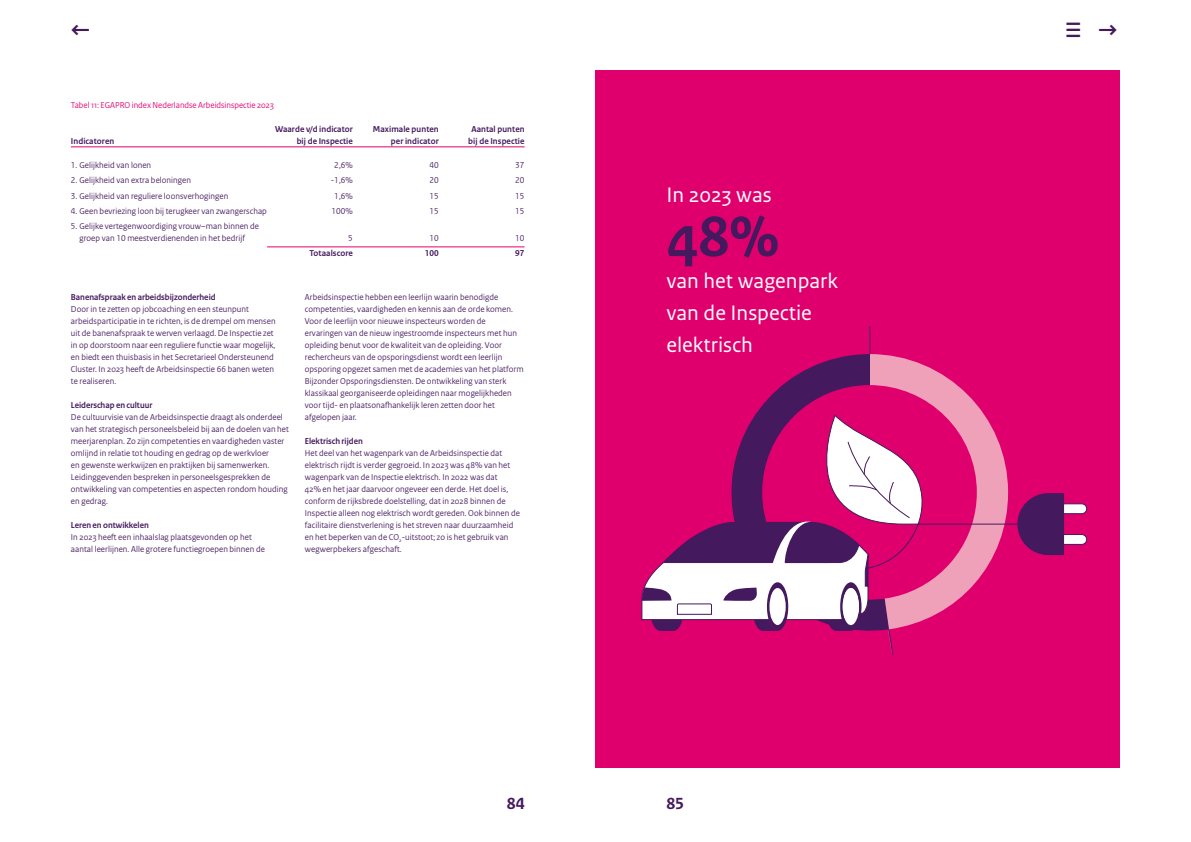
<style>
.page{position:relative;width:1191px;height:842px;background:#fff}
.page>*{position:absolute;margin:0;border:0;box-sizing:border-box;transform-origin:0 0}
.t1{font:700 60px "Rijksoverheid Sans Text";color:#44195e}
.t2{font:italic 34.2px "Rijksoverheid Sans Text";color:#44195e}
.t3{font:22px/31.8px "Rijksoverheid Sans Text";color:#fff}
.t4{font:700 22px "Rijksoverheid Sans Text";color:#44195e}
.t5{font:700 17px "Rijksoverheid Sans Text";color:#44195e}
.P_-_Bodytekst_cijfers{font:9px/12px "Rijksoverheid Sans Heading";letter-spacing:.01em;color:#44195e}
.tabel_p_cijfers_PAARS{font:9px/12px "Rijksoverheid Sans Heading";letter-spacing:.01em;color:#44195e}
.p_lopende_cijfers{font:700 9px/12px "Rijksoverheid Sans Heading";letter-spacing:.01em;color:#44195e;text-align:right}
.H4_-Tussenkopje{font:700 9px "Rijksoverheid Sans Heading";color:#44195e}
.H5_figuren_bijschrift{font:9px "Rijksoverheid Sans Heading";color:#e0006d}
.tabel_p_cijfers_PAARS-2{font:700 9px "Rijksoverheid Sans Heading";letter-spacing:.01em;color:#44195e}
.s1{font-weight:700;font-style:normal;font-size:22px}
</style>
<div class="page">
<div style="left:595px;top:71px;width:525px;height:697px;background:#e0006d"></div>
<hr style="left:869px;top:326px;width:1px;height:59px;background:#44195e">
<div style="left:1031px;top:504px;width:55px;height:10px;background:#fff;border-radius:5px"></div>
<div style="left:1030px;top:504px;width:57px;height:10px;border:1px solid #44195e;border-radius:5px"></div>
<div style="left:1031px;top:534px;width:55px;height:10px;background:#fff;border-radius:5px"></div>
<div style="left:1030px;top:534px;width:57px;height:11px;border:1px solid #44195e;border-radius:5px"></div>
<svg style="left:641px;top:354px;width:423px;height:300px"></svg>
<hr style="left:267px;top:147px;width:86px;height:1px;background:#e0006d">
<hr style="left:353px;top:147px;width:86px;height:1px;background:#e0006d">
<hr style="left:439px;top:147px;width:85px;height:1px;background:#e0006d">
<hr style="left:71px;top:147px;width:196px;height:1px;background:#e0006d">
<hr style="left:267px;top:247px;width:86px;height:1px;background:#e0006d">
<hr style="left:353px;top:247px;width:86px;height:1px;background:#e0006d">
<hr style="left:439px;top:247px;width:85px;height:1px;background:#e0006d">
<h3 class="t4" style="left:71px;top:17px;width:21px">←</h3>
<h2 class="t2" style="left:1064px;top:10px;width:55px">≡ <span class="s1">→</span></h2>
<p class="H5_figuren_bijschrift" style="left:71px;top:100px;width:204px">Tabel 11: EGAPRO index Nederlandse Arbeidsinspectie 2023</p>
<p class="p_lopende_cijfers" style="left:71px;top:135px;width:45px">Indicatoren</p>
<p class="p_lopende_cijfers" style="left:275px;top:123px;width:79px">Waarde v/d indicator bij de Inspectie</p>
<p class="p_lopende_cijfers" style="left:373px;top:123px;width:67px">Maximale punten per indicator</p>
<p class="p_lopende_cijfers" style="left:468px;top:123px;width:58px;text-align:center">Aantal punten bij de Inspectie</p>
<p class="tabel_p_cijfers_PAARS" style="left:71px;top:159px;width:82px">1. Gelijkheid van lonen</p>
<p class="tabel_p_cijfers_PAARS" style="left:334px;top:159px;width:20px">2,6%</p>
<p class="tabel_p_cijfers_PAARS" style="left:429px;top:159px;width:11px">40</p>
<p class="tabel_p_cijfers_PAARS" style="left:515px;top:159px;width:11px">37</p>
<p class="tabel_p_cijfers_PAARS" style="left:71px;top:175px;width:122px">2. Gelijkheid van extra beloningen</p>
<p class="tabel_p_cijfers_PAARS" style="left:331px;top:175px;width:24px">-1,6%</p>
<p class="tabel_p_cijfers_PAARS" style="left:429px;top:175px;width:11px">20</p>
<p class="tabel_p_cijfers_PAARS" style="left:515px;top:175px;width:11px">20</p>
<p class="tabel_p_cijfers_PAARS" style="left:71px;top:190px;width:159px">3. Gelijkheid van reguliere loonsverhogingen</p>
<p class="tabel_p_cijfers_PAARS" style="left:334px;top:190px;width:20px">1,6%</p>
<p class="tabel_p_cijfers_PAARS" style="left:429px;top:190px;width:11px">15</p>
<p class="tabel_p_cijfers_PAARS" style="left:515px;top:190px;width:11px">15</p>
<p class="tabel_p_cijfers_PAARS" style="left:71px;top:205px;width:197px">4. Geen bevriezing loon bij terugkeer van zwangerschap</p>
<p class="tabel_p_cijfers_PAARS" style="left:331px;top:205px;width:23px">100%</p>
<p class="tabel_p_cijfers_PAARS" style="left:429px;top:205px;width:11px">15</p>
<p class="tabel_p_cijfers_PAARS" style="left:515px;top:205px;width:11px">15</p>
<p class="tabel_p_cijfers_PAARS" style="left:79px;top:220px;width:181px;text-indent:-9px">5. Gelijke vertegenwoordiging vrouw–man binnen de groep van 10 meestverdienenden in het bedrijf</p>
<p class="tabel_p_cijfers_PAARS" style="left:348px;top:232px;width:6px">5</p>
<p class="tabel_p_cijfers_PAARS" style="left:429px;top:232px;width:11px">10</p>
<p class="tabel_p_cijfers_PAARS" style="left:515px;top:232px;width:11px">10</p>
<p class="tabel_p_cijfers_PAARS-2" style="left:309px;top:248px;width:45px">Totaalscore</p>
<p class="tabel_p_cijfers_PAARS-2" style="left:425px;top:248px;width:16px">100</p>
<p class="tabel_p_cijfers_PAARS-2" style="left:515px;top:248px;width:11px">97</p>
<h3 class="H4_-Tussenkopje" style="left:71px;top:292px;width:146px">Banenafspraak en arbeidsbijzonderheid</h3>
<p class="P_-_Bodytekst_cijfers" style="left:71px;top:303px;width:206px">Door in te zetten op jobcoaching en een steunpunt arbeidsparticipatie in te richten, is de drempel om mensen uit de banenafspraak te werven verlaagd. De Inspectie zet in op doorstoom naar een reguliere functie waar mogelijk, en biedt een thuisbasis in het Secretarieel Ondersteunend Cluster. In 2023 heeft de Arbeidsinspectie 66 banen weten te realiseren.</p>
<h3 class="H4_-Tussenkopje" style="left:71px;top:400px;width:83px">Leiderschap en cultuur</h3>
<p class="P_-_Bodytekst_cijfers" style="left:71px;top:411px;width:219px">De cultuurvisie van de Arbeidsinspectie draagt als onderdeel van het strategisch personeelsbeleid bij aan de doelen van het meerjarenplan. Zo zijn competenties en vaardigheden vaster omlijnd in relatie tot houding en gedrag op de werkvloer<br>en gewenste werkwijzen en praktijken bij samenwerken.<br>Leidinggevenden bespreken in personeelsgesprekken de ontwikkeling van competenties en aspecten rondom houding en gedrag.</p>
<h3 class="H4_-Tussenkopje" style="left:71px;top:520px;width:79px">Leren en ontwikkelen</h3>
<p class="P_-_Bodytekst_cijfers" style="left:71px;top:531px;width:195px">In 2023 heeft een inhaalslag plaatsgevonden op het aantal leerlijnen. Alle grotere functiegroepen binnen de</p>
<p class="P_-_Bodytekst_cijfers" style="left:305px;top:291px;width:220px">Arbeidsinspectie hebben een leerlijn waarin benodigde competenties, vaardigheden en kennis aan de orde komen.<br>Voor de leerlijn voor nieuwe inspecteurs worden de ervaringen van de nieuw ingestroomde inspecteurs met hun opleiding benut voor de kwaliteit van de opleiding. Voor rechercheurs van de opsporingsdienst wordt een leerlijn opsporing opgezet samen met de academies van het platform Bijzonder Opsporingsdiensten. De ontwikkeling van sterk klassikaal georganiseerde opleidingen naar mogelijkheden voor tijd- en plaatsonafhankelijk leren zetten door het afgelopen jaar.</p>
<h3 class="H4_-Tussenkopje" style="left:305px;top:436px;width:59px">Elektrisch rijden</h3>
<p class="P_-_Bodytekst_cijfers" style="left:305px;top:447px;width:216px">Het deel van het wagenpark van de Arbeidsinspectie dat elektrisch rijdt is verder gegroeid. In 2023 was 48% van het wagenpark van de Inspectie elektrisch. In 2022 was dat<br>42% en het jaar daarvoor ongeveer een derde. Het doel is, conform de rijksbrede doelstelling, dat in 2028 binnen de Inspectie alleen nog elektrisch wordt gereden. Ook binnen de facilitaire dienstverlening is het streven naar duurzaamheid en het beperken van de CO<sub>2</sub>-uitstoot; zo is het gebruik van wegwerpbekers afgeschaft.</p>
<h3 class="t3" style="left:666px;top:179px;width:107px">In 2023 was</h3>
<h1 class="t1" style="left:666px;top:203px;width:114px">48%</h1>
<h3 class="t3" style="left:666px;top:265px;width:173px">van het wagenpark van de Inspectie elektrisch</h3>
<h3 class="t5" style="left:507px;top:794px;width:19px">84</h3>
<h3 class="t5" style="left:666px;top:794px;width:19px">85</h3>
</div>
